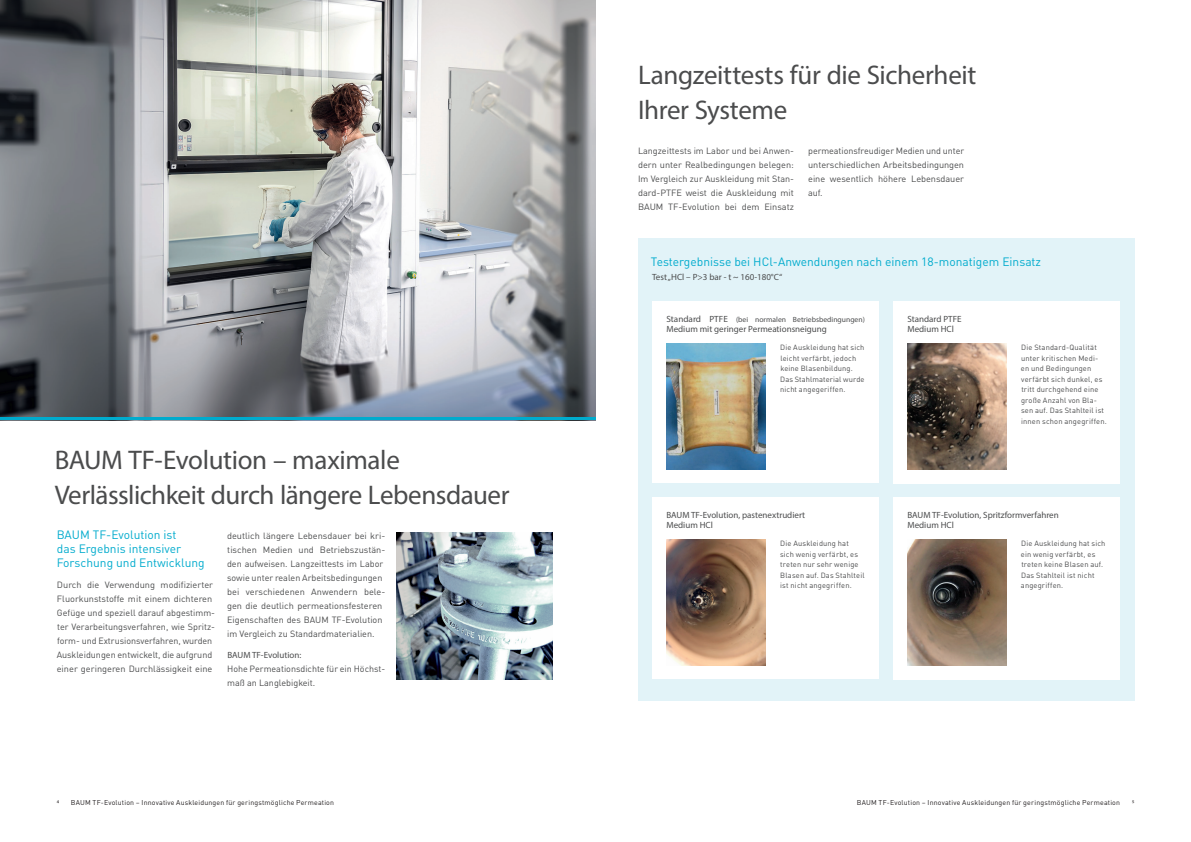
<style>
.page{position:relative;width:1191px;height:842px;background:#fff}
.page>*{position:absolute;margin:0;border:0;box-sizing:border-box;transform-origin:0 0}
.Head-2{font:27px/35px "Myriad Pro";letter-spacing:-.015em;color:#4b4c4d}
.Subhead_blau{font:12px/14px "DINOT";color:#00abcd}
.Copy{font:9px/14px "DINOT";color:#4b4c4d}
.Grafik_Subhead{font:9px "Myriad Pro";color:#4b4c4d}
.Copy-2{font:9px "Myriad Pro";color:#4b4c4d}
.Grafik_Copy{font:7.5px/10.5px "DINOT";letter-spacing:.02em;color:#4b4c4d}
.Grafik_Subhead-2{font:7.5px "Myriad Pro";color:#4b4c4d}
.t1{font:7px "DINOT";letter-spacing:.025em;color:#231f20}
.t2{font:7px "Myriad Pro";color:#231f20}
.s1{font-size:9px}
</style>
<div class="page">
<img style="left:0;top:0;width:595px;height:418px">
<hr style="left:0;top:418px;width:595px;height:2px;background:#00abcd">
<img style="left:397px;top:532px;width:156px;height:147px">
<div style="left:638px;top:238px;width:496px;height:462px;background:#e2f3f8"></div>
<div style="left:652px;top:301px;width:227px;height:182px;background:#fff"></div>
<div style="left:652px;top:497px;width:227px;height:182px;background:#fff"></div>
<div style="left:893px;top:301px;width:227px;height:182px;background:#fff"></div>
<div style="left:893px;top:497px;width:227px;height:182px;background:#fff"></div>
<img style="left:666px;top:343px;width:99px;height:126px">
<img style="left:666px;top:539px;width:99px;height:126px">
<img style="left:907px;top:343px;width:99px;height:126px">
<img style="left:907px;top:539px;width:99px;height:126px">
<p class="Head-2" style="left:638px;top:57px;width:340px">Langzeittests für die Sicherheit</p>
<p class="Head-2" style="left:638px;top:92px;width:151px">Ihrer Systeme</p>
<p class="Copy" style="left:638px;top:143px;width:157px;text-align:justify">Langzeittests im Labor und bei Anwen&shy;dern unter Realbedingungen belegen:<br>Im Vergleich zur Auskleidung mit Stan&shy;dard-PTFE weist die Auskleidung mit BAUM TF-Evolution bei dem Einsatz</p>
<p class="Copy" style="left:808px;top:143px;width:157px;text-align:justify">permeationsfreudiger Medien und unter unterschiedlichen Arbeitsbedingungen eine wesentlich höhere Lebensdauer auf.</p>
<p class="Subhead_blau" style="left:651px;top:254px;width:392px">Testergebnisse bei HCl-Anwendungen nach einem 18-monatigem Einsatz</p>
<p class="Grafik_Subhead" style="left:652px;top:271px;width:132px">Test „HCl – P&gt;3 bar - t ~ 160-180°C“</p>
<p class="Head-2" style="left:55px;top:442px;width:456px">BAUM TF-Evolution – maximale<br>Verlässlichkeit durch längere Lebensdauer</p>
<p class="Subhead_blau" style="left:57px;top:527px;width:150px">BAUM TF-Evolution ist<br>das Ergebnis intensiver<br>Forschung und Entwicklung</p>
<p class="Copy" style="left:57px;top:577px;width:160px">Durch die Verwendung modifizierter Fluorkunststoffe mit einem dichteren Gefüge und speziell darauf abgestimm&shy;ter Verarbeitungsverfahren, wie Spritz&shy;form- und Extrusionsverfahren, wurden Auskleidungen entwickelt, die aufgrund einer geringeren Durchlässigkeit eine</p>
<p class="Copy" style="left:227px;top:528px;width:160px">deutlich längere Lebensdauer bei kri&shy;tischen Medien und Betriebszustän&shy;den aufweisen. Langzeittests im Labor sowie unter realen Arbeitsbedingungen bei verschiedenen Anwendern bele&shy;gen die deutlich permeationsfesteren Eigenschaften des BAUM TF-Evolution im Vergleich zu Standardmaterialien.</p>
<p class="Copy-2" style="left:227px;top:649px;width:75px">BAUM TF-Evolution:</p>
<p class="Copy" style="left:227px;top:661px;width:160px">Hohe Permeationsdichte für ein Höchst&shy;maß an Langlebigkeit.</p>
<p class="Grafik_Subhead-2" style="left:666px;top:315px;width:200px"><span class="s1">Standard PTFE</span> (bei normalen Betriebsbedingungen)</p>
<p class="Grafik_Subhead" style="left:666px;top:324px;width:162px">Medium mit geringer Permeationsneigung</p>
<p class="Grafik_Subhead" style="left:907px;top:313px;width:56px">Standard PTFE</p>
<p class="Grafik_Subhead" style="left:907px;top:324px;width:48px">Medium HCl</p>
<p class="Grafik_Copy" style="left:780px;top:341px;width:86px">Die Auskleidung hat sich leicht verfärbt, jedoch keine Blasenbildung.<br>Das Stahlmaterial wurde nicht angegeriffen.</p>
<p class="Grafik_Copy" style="left:1021px;top:341px;width:87px">Die Standard-Qualität unter kritischen Medi&shy;en und Bedingungen verfärbt sich dunkel, es tritt durchgehend eine große Anzahl von Bla&shy;sen auf. Das Stahlteil ist innen schon angegriffen.</p>
<p class="Grafik_Subhead" style="left:666px;top:509px;width:140px">BAUM TF-Evolution, pastenextrudiert</p>
<p class="Grafik_Subhead" style="left:666px;top:520px;width:48px">Medium HCl</p>
<p class="Grafik_Subhead" style="left:907px;top:509px;width:153px">BAUM TF-Evolution, Spritzformverfahren</p>
<p class="Grafik_Subhead" style="left:907px;top:520px;width:48px">Medium HCl</p>
<p class="Grafik_Copy" style="left:780px;top:537px;width:86px">Die Auskleidung hat<br>sich wenig verfärbt, es treten nur sehr wenige<br>Blasen auf. Das Stahlteil ist nicht angegriffen.</p>
<p class="Grafik_Copy" style="left:1021px;top:537px;width:86px">Die Auskleidung hat sich ein wenig verfärbt, es treten keine Blasen auf.<br>Das Stahlteil ist nicht angegriffen.</p>
<p class="t2" style="left:57px;top:798px;width:4px">4</p>
<p class="t1" style="left:71px;top:797px;width:265px">BAUM TF-Evolution – Innovative Auskleidungen für geringstmögliche Permeation</p>
<p class="t1" style="left:857px;top:797px;width:265px">BAUM TF-Evolution – Innovative Auskleidungen für geringstmögliche Permeation</p>
<p class="t2" style="left:1132px;top:798px;width:4px">5</p>
</div>
